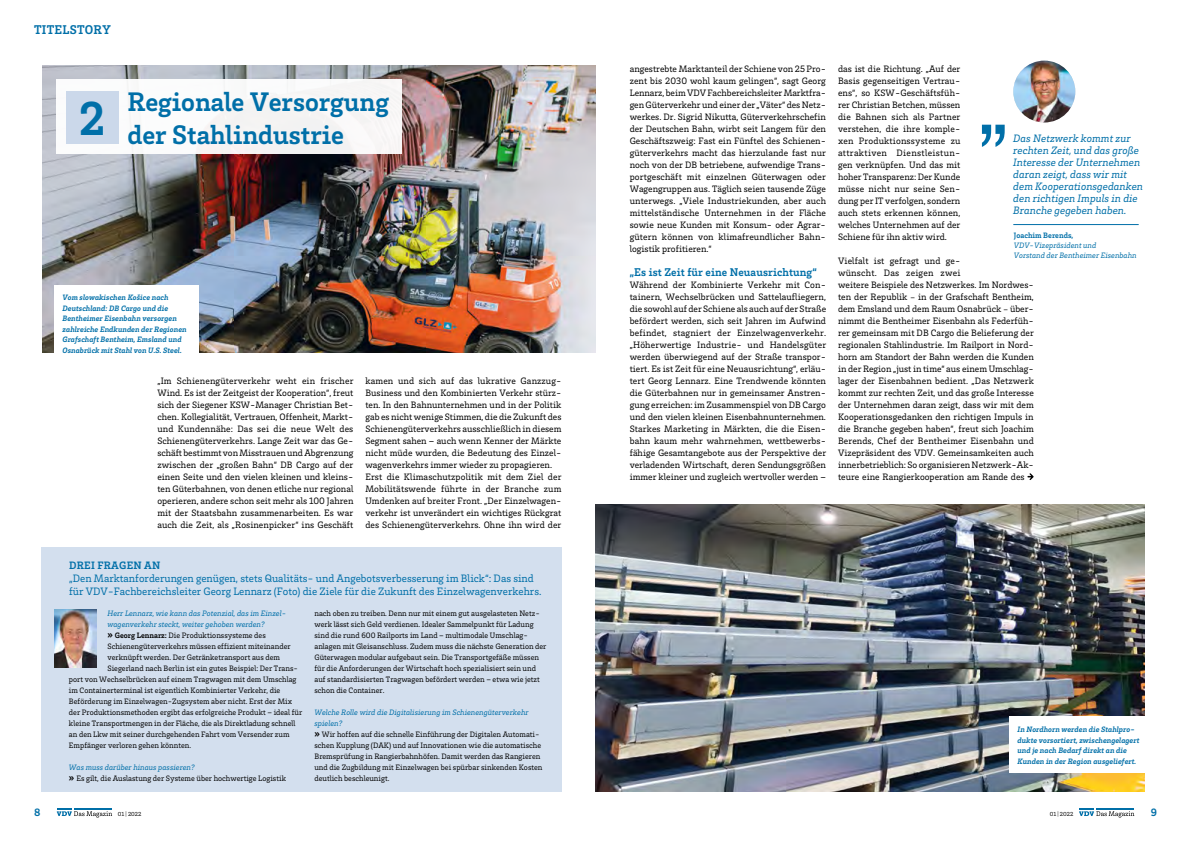
<style>
.page{position:relative;width:1191px;height:842px;background:#fff}
.page>*{position:absolute;margin:0;border:0;box-sizing:border-box;transform-origin:0 0}
.t1{font:700 48.9px "VDV Brix Slab";color:#006fa8}
.t2{font:700 27.5px/33px "VDV Brix Slab";color:#006fa8}
.t3{font:700 13px "VDV Brix Slab";letter-spacing:.02em;color:#006fa8}
.t4{font:700 11.5px "VDV Brix Slab";letter-spacing:.01em;color:#006fa8}
.t5{font:11px/13px "VDV Brix Slab";color:#006fa8}
.t6{font:italic 11px/12px "VDV Brix Slab";color:#006fa8}
.t7{font:700 11px "VDV Brix Slab";letter-spacing:.025em;color:#006fa8}
.t8{font:9.5px/12px "VDV Brix Slab";color:#000;text-align:justify}
.t9{font:8px/11px "VDV Brix Slab";color:#000}
.t10{font:italic 700 8px/10.5px "VDV Brix Slab";color:#006fa8}
.t11{font:italic 8px/10px "VDV Brix Slab";color:#006fa8}
.t12{font:700 8px "VDV Brix Slab";color:#006fa8}
.t13{font:6px "VDV Brix Slab";letter-spacing:.005em;color:#000}
.s1{font-weight:700;font-size:10px}
.s2{font-weight:700}
.s3{font-style:italic;color:#006fa8}
.s4{font-size:8px}
</style>
<div class="page">
<div style="left:41px;top:547px;width:520px;height:245px;background:#d3dfee"></div>
<svg style="left:56px;top:808px;width:56px;height:10px"></svg>
<svg style="left:1079px;top:808px;width:56px;height:10px"></svg>
<img style="left:42px;top:65px;width:553px;height:288px">
<img style="left:595px;top:504px;width:549px;height:288px">
<div style="left:1009px;top:716px;width:144px;height:57px;background:#fff"></div>
<div style="left:54px;top:285px;width:144px;height:80px;background:#fff"></div>
<hr style="left:1013px;top:224px;width:125px;height:1px;background:#006fa8">
<svg style="left:982px;top:125px;width:22px;height:22px"></svg>
<img style="left:1013px;top:61px;width:62px;height:61px;border-radius:31px">
<div style="left:57px;top:80px;width:345px;height:74px;background:#f9f8f8"></div>
<div style="left:66px;top:91px;width:52px;height:53px;background:#c6d5e9"></div>
<svg style="left:1027px;top:473px;width:6px;height:7px"></svg>
<img style="left:54px;top:610px;width:42px;height:57px">
<h3 class="t3" style="left:34px;top:21px;width:78px">TITELSTORY</h3>
<h1 class="t1" style="left:79px;top:86px;width:28px">2</h1>
<h2 class="t2" style="left:127px;top:84px;width:263px">Regionale Versorgung der Stahlindustrie</h2>
<p class="t10" style="left:63px;top:292px;width:126px">Vom slowakischen Košice nach<br>Deutschland: DB Cargo und die<br>Bentheimer Eisenbahn versorgen zahlreiche Endkunden der Regionen<br>Grafschaft Bentheim, Emsland und<br>Osnabrück mit Stahl von U.S. Steel.</p>
<p class="t8" style="left:157px;top:374px;width:198px">„Im Schienengüterverkehr weht ein frischer Wind. Es ist der Zeitgeist der Kooperation“, freut sich der Siegener KSW-Manager Christian Bet&shy;chen. Kollegialität, Vertrauen, Offenheit, Markt&shy;und Kundennähe: Das sei die neue Welt des Schienengüterverkehrs. Lange Zeit war das Ge&shy;schäft bestimmt von Misstrauen und Abgrenzung zwischen der „großen Bahn“ DB Cargo auf der einen Seite und den vielen kleinen und kleins&shy;ten Güterbahnen, von denen etliche nur regional operieren, andere schon seit mehr als 100 Jahren mit der Staatsbahn zusammenarbeiten. Es war auch die Zeit, als „Rosinenpicker“ ins Geschäft</p>
<p class="t8" style="left:365px;top:374px;width:198px;text-align:left">kamen und sich auf das lukrative Ganzzug-Business und den Kombinierten Verkehr stürz&shy;ten. In den Bahnunternehmen und in der Politik gab es nicht wenige Stimmen, die die Zukunft des Schienengüterverkehrs ausschließlich in diesem Segment sahen – auch wenn Kenner der Märkte nicht müde wurden, die Bedeutung des Einzel&shy;wagenverkehrs immer wieder zu propagieren.<br>Erst die Klimaschutzpolitik mit dem Ziel der Mobilitätswende führte in der Branche zum Umdenken auf breiter Front. „Der Einzelwagen&shy;verkehr ist unverändert ein wichtiges Rückgrat des Schienengüterverkehrs. Ohne ihn wird der</p>
<p class="t7" style="left:69px;top:558px;width:93px">DREI FRAGEN AN</p>
<p class="t5" style="left:69px;top:572px;width:474px">„Den Marktanforderungen genügen, stets Qualitäts- und Angebotsverbesserung im Blick“: Das sind für VDV-Fachbereichsleiter Georg Lennarz (Foto) die Ziele für die Zukunft des Einzelwagenverkehrs.</p>
<p class="t11" style="left:107px;top:607px;width:180px">Herr Lennarz, wie kann das Potenzial, das im Einzel-</p>
<p class="t11" style="left:107px;top:618px;width:159px">wagenverkehr steckt, weiter gehoben werden?</p>
<p class="t9" style="left:107px;top:629px;width:160px"><span class="s1">»</span> <span class="s2">Georg Lennarz:</span> Die Produktionssysteme des</p>
<p class="t9" style="left:107px;top:640px;width:185px">Schienengüterverkehrs müssen effizient miteinander</p>
<p class="t9" style="left:107px;top:651px;width:174px">verknüpft werden. Der Getränketransport aus dem</p>
<p class="t9" style="left:107px;top:662px;width:192px">Siegerland nach Berlin ist ein gutes Beispiel: Der Trans-</p>
<p class="t9" style="left:69px;top:673px;width:229px">port von Wechselbrücken auf einem Tragwagen mit dem Umschlag</p>
<p class="t9" style="left:69px;top:684px;width:213px">im Containerterminal ist eigentlich Kombinierter Verkehr, die</p>
<p class="t9" style="left:69px;top:695px;width:225px">Beförderung im Einzelwagen-Zugsystem aber nicht. Erst der Mix</p>
<p class="t9" style="left:69px;top:706px;width:235px">der Produktionsmethoden ergibt das erfolgreiche Produkt – ideal für</p>
<p class="t9" style="left:69px;top:717px;width:228px">kleine Transportmengen in der Fläche, die als Direktladung schnell</p>
<p class="t9" style="left:69px;top:728px;width:222px">an den Lkw mit seiner durchgehenden Fahrt vom Versender zum</p>
<p class="t9" style="left:69px;top:739px;width:124px">Empfänger verloren gehen könnten.</p>
<p class="t9" style="left:69px;top:761px;width:219px"><span class="s3">Was muss darüber hinaus passieren?<br></span><span class="s1">»</span> Es gilt, die Auslastung der Systeme über hochwertige Logistik</p>
<p class="t9" style="left:314px;top:607px;width:233px">nach oben zu treiben. Denn nur mit einem gut ausgelasteten Netz&shy;werk lässt sich Geld verdienen. Idealer Sammelpunkt für Ladung sind die rund 600 Railports im Land – multimodale Umschlag&shy;anlagen mit Gleisanschluss. Zudem muss die nächste Generation der Güterwagen modular aufgebaut sein. Die Transportgefäße müssen für die Anforderungen der Wirtschaft hoch spezialisiert sein und auf standardisierten Tragwagen befördert werden – etwa wie jetzt schon die Container.</p>
<p class="t9" style="left:314px;top:706px;width:229px"><span class="s3">Welche Rolle wird die Digitalisierung im Schienengüterverkehr spielen?<br></span><span class="s1">»</span> Wir hoffen auf die schnelle Einführung der Digitalen Automati&shy;schen Kupplung (DAK) und auf Innovationen wie die automatische Bremsprüfung in Rangierbahnhöfen. Damit werden das Rangieren und die Zugbildung mit Einzelwagen bei spürbar sinkenden Kosten deutlich beschleunigt.</p>
<p class="t8" style="left:629px;top:62px;width:198px">angestrebte Marktanteil der Schiene von 25 Pro&shy;zent bis 2030 wohl kaum gelingen“, sagt Georg Lennarz, beim VDV Fachbereichsleiter Marktfra&shy;gen Güterverkehr und einer der „Väter“ des Netz&shy;werkes. Dr. Sigrid Nikutta, Güterverkehrschefin der Deutschen Bahn, wirbt seit Langem für den Geschäftszweig: Fast ein Fünftel des Schienen&shy;güterverkehrs macht das hierzulande fast nur noch von der DB betriebene, aufwendige Trans&shy;portgeschäft mit einzelnen Güterwagen oder Wagengruppen aus. Täglich seien tausende Züge unterwegs. „Viele Industriekunden, aber auch mittelständische Unternehmen in der Fläche sowie neue Kunden mit Konsum- oder Agrar&shy;gütern können von klimafreundlicher Bahn&shy;logistik profitieren.“</p>
<p class="t4" style="left:629px;top:265px;width:189px">„Es ist Zeit für eine Neuausrichtung“</p>
<p class="t8" style="left:629px;top:278px;width:198px">Während der Kombinierte Verkehr mit Con&shy;tainern, Wechselbrücken und Sattelaufliegern, die sowohl auf der Schiene als auch auf der Straße befördert werden, sich seit Jahren im Aufwind befindet, stagniert der Einzelwagenverkehr. „Höherwertige Industrie- und Handelsgüter werden überwiegend auf der Straße transpor&shy;tiert. Es ist Zeit für eine Neuausrichtung“, erläu&shy;tert Georg Lennarz. Eine Trendwende könnten die Güterbahnen nur in gemeinsamer Anstren&shy;gung erreichen: im Zusammenspiel von DB Cargo und den vielen kleinen Eisenbahnunternehmen.<br>Starkes Marketing in Märkten, die die Eisen&shy;bahn kaum mehr wahrnehmen, wettbewerbs&shy;fähige Gesamtangebote aus der Perspektive der verladenden Wirtschaft, deren Sendungsgrößen immer kleiner und zugleich wertvoller werden –</p>
<p class="t8" style="left:838px;top:62px;width:124px">das ist die Richtung. „Auf der Basis gegenseitigen Vertrau&shy;ens“, so KSW-Geschäftsfüh&shy;rer Christian Betchen, müssen die Bahnen sich als Partner verstehen, die ihre komple&shy;xen Produktionssysteme zu attraktiven Dienstleistun&shy;gen verknüpfen. Und das mit hoher Transparenz: Der Kunde müsse nicht nur seine Sen&shy;dung per IT verfolgen, sondern auch stets erkennen können, welches Unternehmen auf der Schiene für ihn aktiv wird.</p>
<p class="t8" style="left:838px;top:254px;width:197px;text-align:left">Vielfalt ist gefragt und ge-<br>wünscht. Das zeigen zwei<br>weitere Beispiele des Netzwerkes. Im Nordwes&shy;ten der Republik <span class="s4">–</span> in der Grafschaft Bentheim, dem Emsland und dem Raum Osnabrück <span class="s4">–</span> über&shy;nimmt die Bentheimer Eisenbahn als Federfüh&shy;rer gemeinsam mit DB Cargo die Belieferung der regionalen Stahlindustrie. Im Railport in Nord&shy;horn am Standort der Bahn werden die Kunden in der Region „just in time“ aus einem Umschlag&shy;lager der Eisenbahnen bedient. „Das Netzwerk kommt zur rechten Zeit, und das große Interesse der Unternehmen daran zeigt, dass wir mit dem Kooperationsgedanken den richtigen Impuls in die Branche gegeben haben“, freut sich Joachim Berends, Chef der Bentheimer Eisenbahn und Vizepräsident des VDV. Gemeinsamkeiten auch innerbetrieblich: So organisieren Netzwerk-Ak&shy;teure eine Rangierkooperation am Rande des</p>
<p class="t6" style="left:1013px;top:132px;width:131px">Das Netzwerk kommt zur rechten Zeit, und das große<br>Interesse der Unternehmen daran zeigt, dass wir mit dem Kooperationsgedanken den richtigen Impuls in die<br>Branche gegeben haben.</p>
<p class="t12" style="left:1013px;top:230px;width:61px">Joachim Berends,</p>
<p class="t11" style="left:1013px;top:240px;width:124px">VDV-Vizepräsident und<br>Vorstand der Bentheimer Eisenbahn</p>
<p class="t10" style="left:1017px;top:724px;width:123px">In Nordhorn werden die Stahlpro&shy;dukte vorsortiert, zwischengelagert und je nach Bedarf direkt an die Kunden in der Region ausgeliefert.</p>
<p class="t7" style="left:34px;top:805px;width:8px">8</p>
<p class="t13" style="left:118px;top:810px;width:25px">01 | 2022</p>
<p class="t13" style="left:1049px;top:810px;width:25px">01 | 2022</p>
<p class="t7" style="left:1150px;top:805px;width:8px">9</p>
</div>
